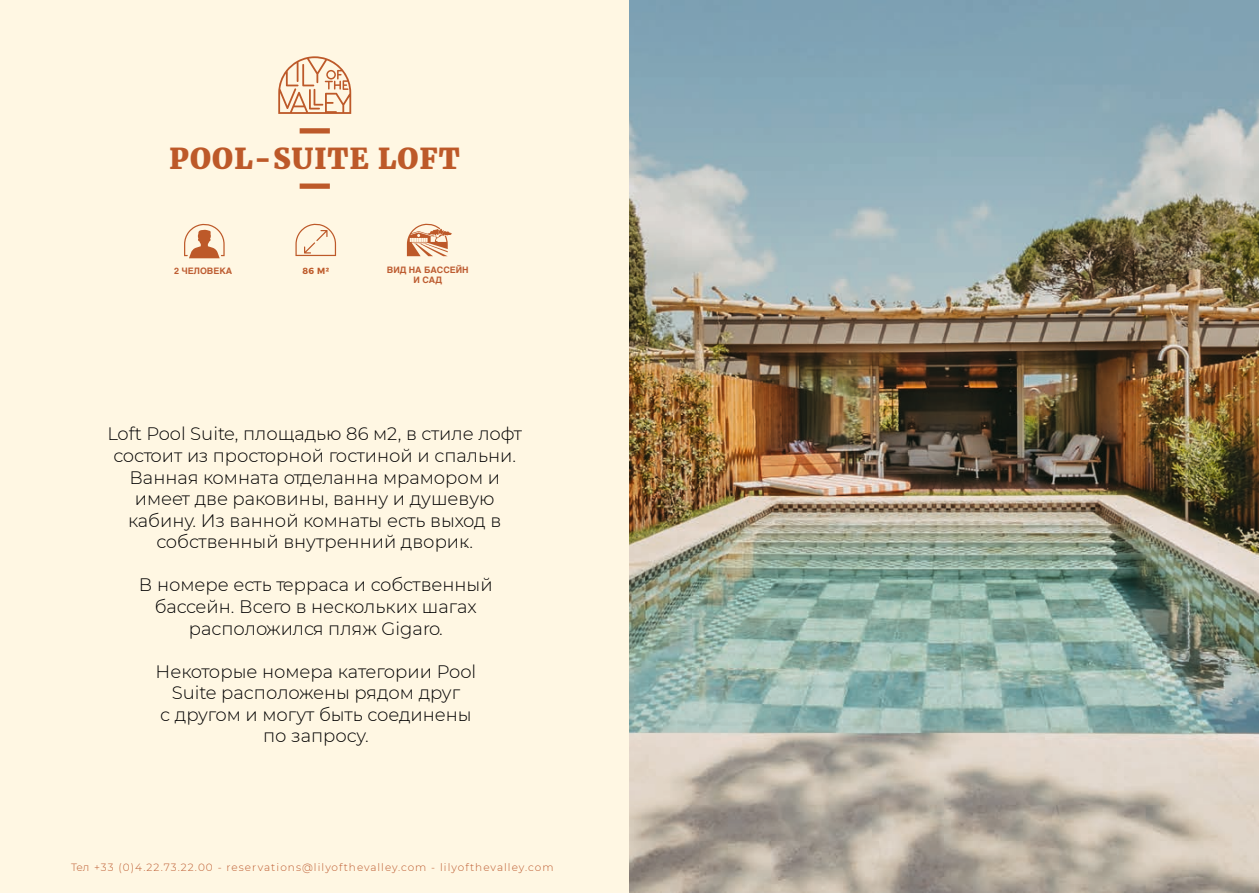
<style>
.page{position:relative;width:1259px;height:893px;background:#fff7e3}
.page>*{position:absolute;margin:0;border:0;box-sizing:border-box;transform-origin:0 0}
.t1{font:800 28.5px "Merriweather";letter-spacing:.04em;color:#bd5929}
.t2{font:300 18px/21.6px "Montserrat";color:#000;text-align:center}
.t3{font:300 10.5px "Montserrat";letter-spacing:.1em;color:#bd5c31}
.t4{font:700 8.85px/10.5px "Helvetica";color:#bd5c31;text-align:center}
.t5{font:700 8.85px "Montserrat";color:#bd5929}
</style>
<div class="page">
<div style="left:300px;top:183px;width:30px;height:6px;background:#bd5929"></div>
<div style="left:300px;top:128px;width:30px;height:6px;background:#bd5929"></div>
<svg style="left:278px;top:56px;width:73px;height:58px"></svg>
<svg style="left:295px;top:223px;width:41px;height:33px"></svg>
<svg style="left:184px;top:224px;width:41px;height:34px"></svg>
<svg style="left:407px;top:223px;width:45px;height:33px"></svg>
<img style="left:629px;top:0;width:630px;height:893px">
<p class="t1" style="left:170px;top:141px;width:292px">POOL-SUITE LOFT</p>
<p class="t4" style="left:174px;top:266px;width:59px">2 ЧЕЛОВЕКА</p>
<p class="t4" style="left:387px;top:265px;width:83px">ВИД НА БАССЕЙН<br>И САД</p>
<p class="t5" style="left:302px;top:265px;width:28px">86 M²</p>
<p class="t2" style="left:108px;top:423px;width:416px">Loft Pool Suite, площадью 86 м2, в стиле лофт состоит из просторной гостиной и спальни.<br>Ванная комната отделанна мрамором и имеет две раковины, ванну и душевую кабину. Из ванной комнаты есть выход в собственный внутренний дворик.</p>
<p class="t2" style="left:139px;top:574px;width:355px">В номере есть терраса и собственный бассейн. Всего в нескольких шагах расположился пляж Gigaro.</p>
<p class="t2" style="left:156px;top:660px;width:322px">Некоторые номера категории Pool<br>Suite расположены рядом друг<br>с другом и могут быть соединены по запросу.</p>
<p class="t2" style="left:463px;top:529px;width:5px">.</p>
<p class="t3" style="left:71px;top:861px;width:484px">Тел +33 (0)4.22.73.22.00 - reservations@lilyofthevalley.com - lilyofthevalley.com</p>
</div>
